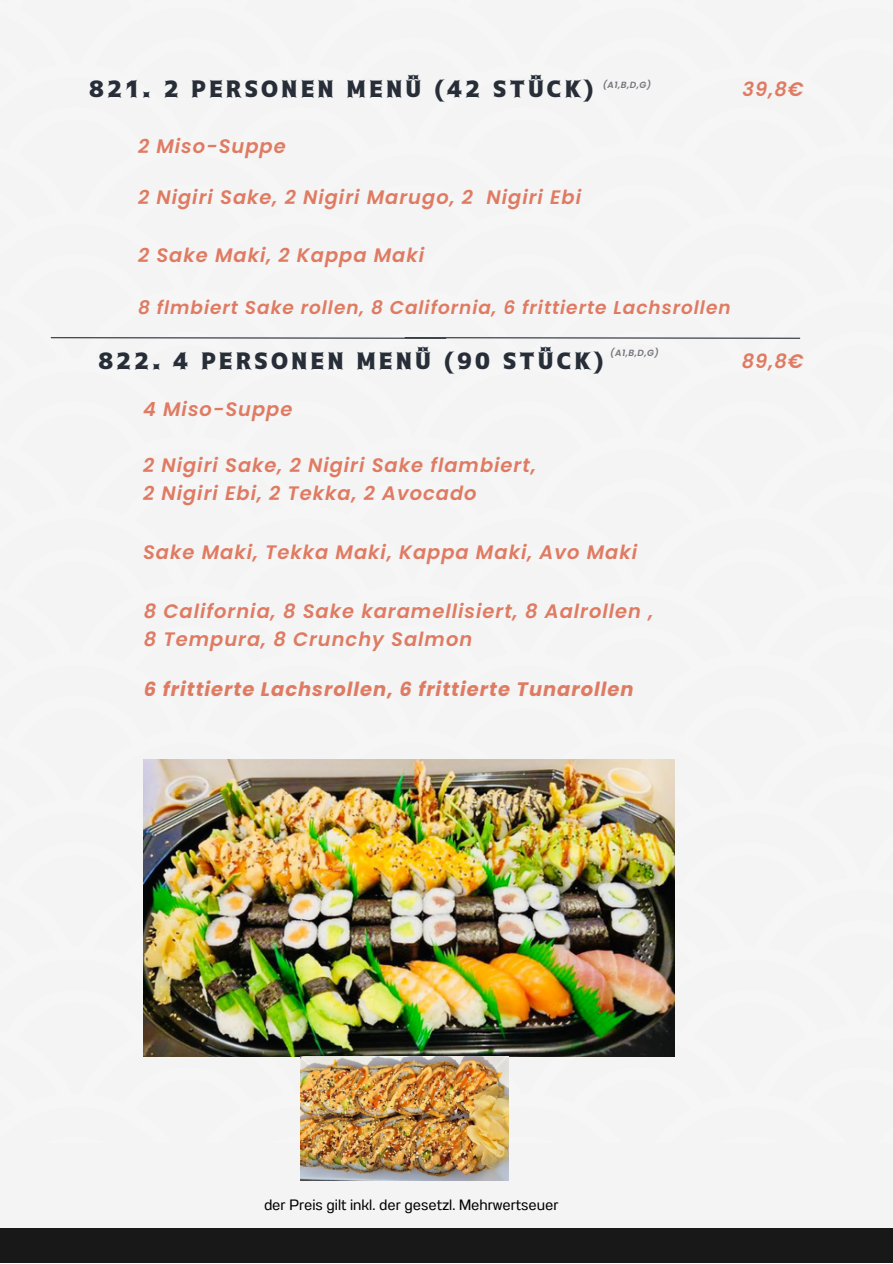
<style>
.page{position:relative;width:893px;height:1264px;background:#fff}
.page>*{position:absolute;margin:0;border:0;box-sizing:border-box;transform-origin:0 0}
.t1{font:900 22.5px "Togalite";letter-spacing:.135em;color:#272e38}
.t2{font:italic 600 19.5px "Poppins";letter-spacing:.05em;color:#df7b62}
.t3{font:italic 700 19.5px "Poppins";letter-spacing:.05em;color:#df7b62}
.t4{font:italic 600 18.6px "Poppins";letter-spacing:.05em;color:#df7b62}
.t5{font:15px "Anantason";color:#000}
.t6{font:italic 600 9px "Poppins";color:#75747b}
</style>
<div class="page">
<div style="left:0;top:0;width:892px;height:1262px;background:#f4f4f4"></div>
<div style="left:0;top:1227px;width:892px;height:35px;background:#181818"></div>
<img style="left:144px;top:759px;width:530px;height:297px">
<img style="left:300px;top:1056px;width:208px;height:124px">
<svg style="left:50px;top:337px;width:750px;height:2px"></svg>
<p class="t1" style="left:89px;top:77px;width:506px">821. 2 PERSONEN MENÜ (42 STÜCK)</p>
<p class="t2" style="left:138px;top:132px;width:149px">2 Miso-Suppe</p>
<p class="t2" style="left:138px;top:184px;width:444px">2 Nigiri Sake, 2 Nigiri Marugo, 2 Nigiri Ebi</p>
<p class="t2" style="left:138px;top:241px;width:288px">2 Sake Maki, 2 Kappa Maki</p>
<p class="t4" style="left:138px;top:294px;width:594px">8 flmbiert Sake rollen, 8 California, 6 frittierte Lachsrollen</p>
<p class="t1" style="left:98px;top:349px;width:507px">822. 4 PERSONEN MENÜ (90 STÜCK)</p>
<p class="t2" style="left:143px;top:396px;width:151px">4 Miso-Suppe</p>
<p class="t2" style="left:143px;top:452px;width:394px">2 Nigiri Sake, 2 Nigiri Sake flambiert,</p>
<p class="t2" style="left:143px;top:480px;width:335px">2 Nigiri Ebi, 2 Tekka, 2 Avocado</p>
<p class="t2" style="left:143px;top:538px;width:495px">Sake Maki, Tekka Maki, Kappa Maki, Avo Maki</p>
<p class="t2" style="left:144px;top:597px;width:511px">8 California, 8 Sake karamellisiert, 8 Aalrollen ,</p>
<p class="t2" style="left:144px;top:625px;width:330px">8 Tempura, 8 Crunchy Salmon</p>
<p class="t3" style="left:144px;top:675px;width:491px">6 frittierte Lachsrollen, 6 frittierte Tunarollen</p>
<p class="t6" style="left:602px;top:78px;width:50px">(A1,B,D,G)</p>
<p class="t6" style="left:610px;top:347px;width:50px">(A1,B,D,G)</p>
<p class="t2" style="left:742px;top:76px;width:62px">39,8€</p>
<p class="t2" style="left:741px;top:348px;width:63px">89,8€</p>
<p class="t5" style="left:264px;top:1196px;width:296px">der Preis gilt inkl. der gesetzl. Mehrwertseuer</p>
</div>
